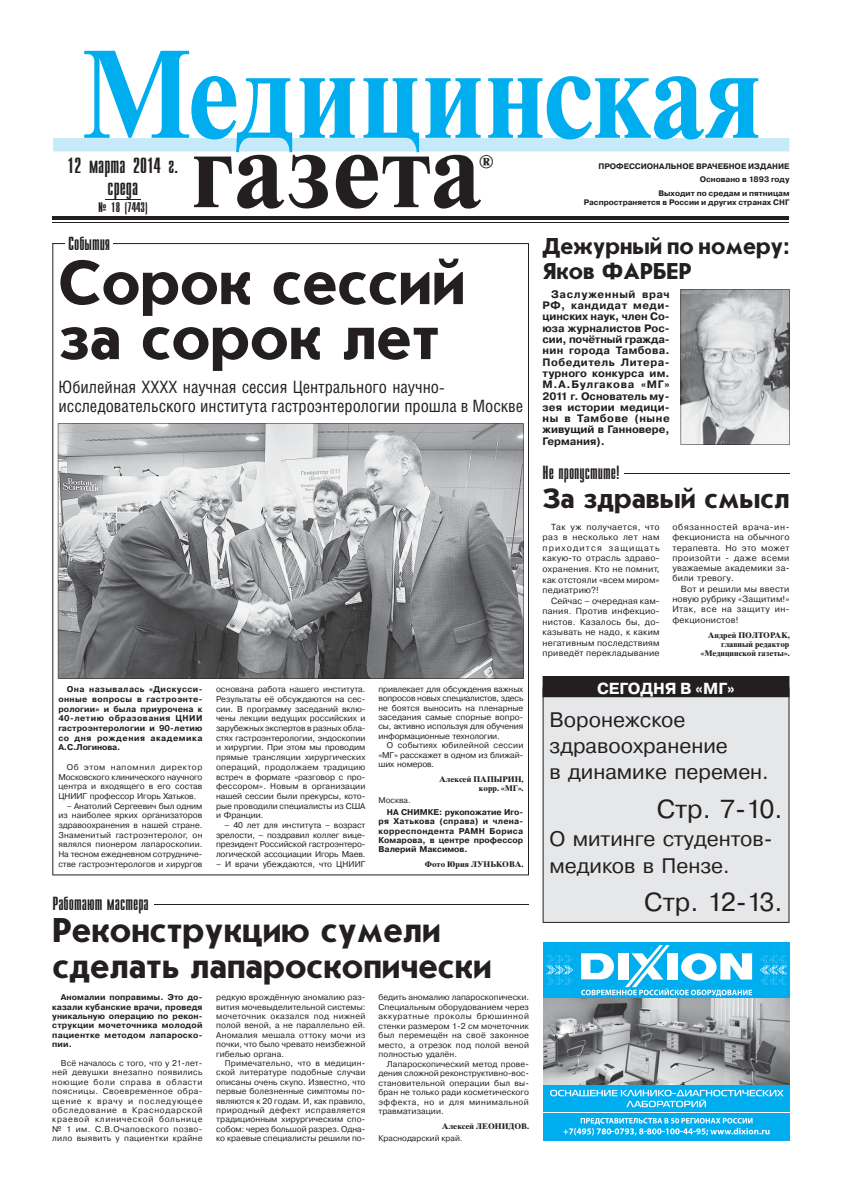
<style>
.page{position:relative;width:842px;height:1191px;background:#fff}
.page>*{position:absolute;margin:0;border:0;box-sizing:border-box;transform-origin:0 0}
.t1{font:700 65px/55px "Journal Sans C";color:#231f20}
.t2{font:700 36px/36px "Journal Sans C";color:#231f20}
.t3{font:700 29px "Journal Sans C";color:#231f20}
.t4{font:26px "Pragmatica C";color:#231f20}
.t5{font:700 24px/25px "Journal Sans C";color:#231f20}
.t6{font:22px/22px "Compact C";color:#231f20;text-align:center}
.t7{font:21px/26.1px "Pragmatica C";color:#231f20}
.t8{font:19px "Compact C";color:#231f20}
.t9{font:700 18px "Newton C";color:#231f20}
.t10{font:17px/19px "Helios Cond";color:#231f20}
.t11{font:700 16px "Pragmatica C";color:#fff}
.t12{font:14px "Compact C";color:#231f20}
.t13{font:700 10.8px/11.3px "Pragmatica C";color:#231f20;text-align:justify}
.t14{font:8.8px/10.5px "Pragmatica C";letter-spacing:.025em;color:#231f20;text-align:justify}
.t15{font:8.4px/9.7px "Pragmatica C";color:#231f20;text-align:justify}
.t16{font:700 8.4px/9.7px "Pragmatica C";letter-spacing:.025em;color:#231f20;text-align:justify}
.t17{font:700 8.2px/9.3px "Times Ten Cyr";color:#231f20;text-align:right}
.t18{font:8.2px "Pragmatica C";color:#231f20}
.t19{font:700 8px/14.1px "Pragmatica C";color:#231f20;text-align:right}
</style>
<div class="page">
<hr style="left:52px;top:222px;width:738px;height:1px;background:#231f20">
<hr style="left:52px;top:216px;width:738px;height:4px;background:#231f20">
<div style="left:53px;top:139px;width:736px;height:12px;background:#c7eafb"></div>
<svg style="left:84px;top:51px;width:674px;height:101px"></svg>
<svg style="left:194px;top:155px;width:287px;height:54px"></svg>
<hr style="left:105px;top:199px;width:36px;height:1px;background:#231f20">
<svg style="left:52px;top:243px;width:477px;height:632px"></svg>
<div style="left:65px;top:238px;width:48px;height:16px;background:#fff"></div>
<div style="left:543px;top:697px;width:247px;height:226px;background:#e6e7e8"></div>
<div style="left:543px;top:676px;width:247px;height:21px;background:#231f20"></div>
<div style="left:543px;top:943px;width:247px;height:198px;background:#00aeef"></div>
<svg style="left:760px;top:966px;width:27px;height:8px"></svg>
<svg style="left:546px;top:966px;width:27px;height:8px"></svg>
<img style="left:543px;top:998px;width:247px;height:86px">
<svg style="left:581px;top:945px;width:171px;height:52px"></svg>
<hr style="left:543px;top:1112px;width:247px;height:1px;background:#fff">
<svg style="left:550px;top:1090px;width:234px;height:17px"></svg>
<svg style="left:563px;top:1118px;width:207px;height:17px"></svg>
<svg style="left:681px;top:289px;width:109px;height:156px;background:#b7b8ba"></svg>
<hr style="left:624px;top:473px;width:165px;height:1px;background:#231f20">
<hr style="left:155px;top:904px;width:374px;height:1px;background:#231f20">
<svg style="left:58px;top:423px;width:466px;height:256px;background:#98999b"></svg>
<h3 class="t6" style="left:68px;top:156px;width:112px">12 марта 2014 г. среда</h3>
<h3 class="t12" style="left:98px;top:202px;width:51px">№ 18 (7443)</h3>
<h3 class="t8" style="left:68px;top:237px;width:43px">События</h3>
<h3 class="t9" style="left:479px;top:152px;width:17px">®</h3>
<h1 class="t1" style="left:59px;top:256px;width:408px">Сорок сессий за сорок лет</h1>
<h3 class="t10" style="left:59px;top:377px;width:466px">Юбилейная ХХХХ научная сессия Центрального научно&shy;исследовательского института гастроэнтерологии прошла в Москве</h3>
<p class="t16" style="left:58px;top:684px;width:146px;text-indent:8px">Она называлась «Дискусси&shy;онные вопросы в гастроэнте&shy;рологии» и была приурочена к 40-летию образования ЦНИИ гастроэнтерологии и 90-летию со дня рождения академика А.С.Логинова.</p>
<p class="t15" style="left:58px;top:763px;width:146px;text-indent:8px">Об этом напомнил директор Московского клинического научного центра и входящего в его состав ЦНИИГ профессор Игорь Хатьков.</p>
<p class="t15" style="left:58px;top:802px;width:146px;text-indent:8px">– Анатолий Сергеевич был одним из наиболее ярких организаторов здравоохранения в нашей стране.<br>Знаменитый гастроэнтеролог, он являлся пионером лапароскопии.<br>На тесном ежедневном сотрудниче&shy;стве гастроэнтерологов и хирургов</p>
<p class="t15" style="left:216px;top:685px;width:151px">основана работа нашего института.<br>Результаты её обсуждаются на сес&shy;сии. В программу заседаний вклю&shy;чены лекции ведущих российских и зарубежных экспертов в разных обла&shy;стях гастроэнтерологии, эндоскопии и хирургии. При этом мы проводим прямые трансляции хирургических операций, продолжаем традицию встреч в формате «разговор с про&shy;фессором». Новым в организации нашей сессии были прекурсы, кото&shy;рые проводили специалисты из США и Франции.</p>
<p class="t15" style="left:216px;top:821px;width:151px;text-indent:8px">– 40 лет для института – возраст зрелости, – поздравил коллег вице&shy;президент Российской гастроэнтеро&shy;логической ассоциации Игорь Маев.</p>
<p class="t15" style="left:216px;top:860px;width:151px">– И врачи убеждаются, что ЦНИИГ</p>
<p class="t15" style="left:378px;top:686px;width:146px;line-height:9.3px">привлекает для обсуждения важных вопросов новых специалистов, здесь не боятся выносить на пленарные заседания самые спорные вопро&shy;сы, активно используя для обучения информационные технологии.</p>
<p class="t15" style="left:378px;top:742px;width:146px;line-height:9.3px;text-indent:8px">О событиях юбилейной сессии «МГ» расскажет в одном из ближай&shy;ших номеров.</p>
<p class="t17" style="left:439px;top:775px;width:86px;line-height:9px">Алексей ПАПЫРИН, корр. «МГ».</p>
<p class="t18" style="left:378px;top:797px;width:34px">Москва.</p>
<p class="t16" style="left:378px;top:807px;width:146px;line-height:9.3px;text-indent:8px">НА СНИМКЕ: рукопожатие Иго&shy;ря Хатькова (справа) и члена&shy;корреспондента РАМН Бориса Комарова, в центре профессор Валерий Максимов.</p>
<p class="t17" style="left:425px;top:860px;width:100px">Фото Юрия ЛУНЬКОВА.</p>
<h3 class="t8" style="left:52px;top:897px;width:98px">Работают мастера</h3>
<h2 class="t2" style="left:52px;top:913px;width:441px">Реконструкцию сумели сделать лапароскопически</h2>
<p class="t16" style="left:52px;top:993px;width:152px;line-height:9.4px;text-indent:8px">Аномалии поправимы. Это до&shy;казали кубанские врачи, проведя уникальную операцию по рекон&shy;струкции мочеточника молодой пациентке методом лапароско&shy;пии.</p>
<p class="t15" style="left:52px;top:1059px;width:152px;line-height:9.4px;text-indent:8px">Всё началось с того, что у 21-лет&shy;ней девушки внезапно появились ноющие боли справа в области поясницы. Своевременное обра&shy;щение к врачу и последующее обследование в Краснодарской краевой клинической больнице № 1 им. С.В.Очаповского позво&shy;лило выявить у пациентки крайне</p>
<p class="t15" style="left:216px;top:994px;width:151px;line-height:9.4px">редкую врождённую аномалию раз&shy;вития мочевыделительной системы: мочеточник оказался под нижней полой веной, а не параллельно ей.<br>Аномалия мешала оттоку мочи из почки, что было чревато неизбежной гибелью органа.</p>
<p class="t15" style="left:216px;top:1059px;width:151px;line-height:9.4px;text-indent:8px">Примечательно, что в медицин&shy;ской литературе подобные случаи описаны очень скупо. Известно, что первые болезненные симптомы по&shy;являются к 20 годам. И, как правило, природный дефект исправляется традиционным хирургическим спо&shy;собом: через большой разрез. Одна&shy;ко краевые специалисты решили по-</p>
<p class="t15" style="left:378px;top:994px;width:152px">бедить аномалию лапароскопически.<br>Специальным оборудованием через аккуратные проколы брюшинной стенки размером 1-2 см мочеточник был перемещён на своё законное место, а отрезок под полой веной полностью удалён.</p>
<p class="t15" style="left:378px;top:1060px;width:152px;text-indent:8px">Лапароскопический метод прове&shy;дения сложной реконструктивно-вос&shy;становительной операции был вы&shy;бран не только ради косметического эффекта, но и для минимальной травматизации.</p>
<p class="t17" style="left:442px;top:1122px;width:89px">Алексей ЛЕОНИДОВ.</p>
<p class="t18" style="left:378px;top:1135px;width:85px">Краснодарский край.</p>
<p class="t19" style="left:598px;top:159px;width:193px">ПРОФЕССИОНАЛЬНОЕ ВРАЧЕБНОЕ ИЗДАНИЕ</p>
<p class="t19" style="left:658px;top:172px;width:133px">Основано в 1893 году<br>Выходит по средам и пятницам</p>
<p class="t19" style="left:584px;top:195px;width:207px">Распространяется в России и других странах СНГ</p>
<h3 class="t5" style="left:543px;top:234px;width:248px">Дежурный по номеру:<br>Яков ФАРБЕР</h3>
<p class="t13" style="left:543px;top:288px;width:129px;text-indent:8px">Заслуженный врач РФ, кандидат меди&shy;цинских наук, член Со&shy;юза журналистов Рос&shy;сии, почётный гражда&shy;нин города Тамбова.<br>Победитель Литера&shy;турного конкурса им.<br>М.А.Булгакова «МГ» 2011 г. Основатель му&shy;зея истории медици&shy;ны в Тамбове (ныне живущий в Ганновере, Германия).</p>
<h3 class="t8" style="left:543px;top:466px;width:79px">Не пропустите!</h3>
<h3 class="t3" style="left:543px;top:483px;width:248px">За здравый смысл</h3>
<p class="t14" style="left:543px;top:523px;width:119px;text-indent:8px">Так уж получается, что раз в несколько лет нам приходится защищать какую-то отрасль здраво&shy;охранения. Кто не помнит, как отстояли «всем миром» педиатрию?!</p>
<p class="t14" style="left:543px;top:596px;width:119px;text-indent:8px">Сейчас – очередная кам&shy;пания. Против инфекцио&shy;нистов. Казалось бы, до&shy;казывать не надо, к каким негативным последствиям приведёт перекладывание</p>
<p class="t14" style="left:672px;top:523px;width:119px">обязанностей врача-ин&shy;фекциониста на обычного терапевта. Но это может произойти - даже всеми уважаемые академики за&shy;били тревогу.</p>
<p class="t14" style="left:672px;top:585px;width:119px;text-indent:8px">Вот и решили мы ввести новую рубрику «Защитим!» Итак, все на защиту ин&shy;фекционистов!</p>
<p class="t17" style="left:701px;top:631px;width:91px">Андрей ПОЛТОРАК, главный редактор «Медицинской газеты».</p>
<h3 class="t11" style="left:597px;top:679px;width:139px">СЕГОДНЯ В «МГ»</h3>
<h3 class="t7" style="left:550px;top:709px;width:221px">Воронежское здравоохранение<br>в динамике перемен.</h3>
<h3 class="t4" style="left:657px;top:799px;width:127px">Стр. 7-10.</h3>
<h3 class="t7" style="left:550px;top:829px;width:225px">О митинге студентов&shy;медиков в Пензе.</h3>
<h3 class="t4" style="left:644px;top:893px;width:140px">Стр. 12-13.</h3>
</div>
